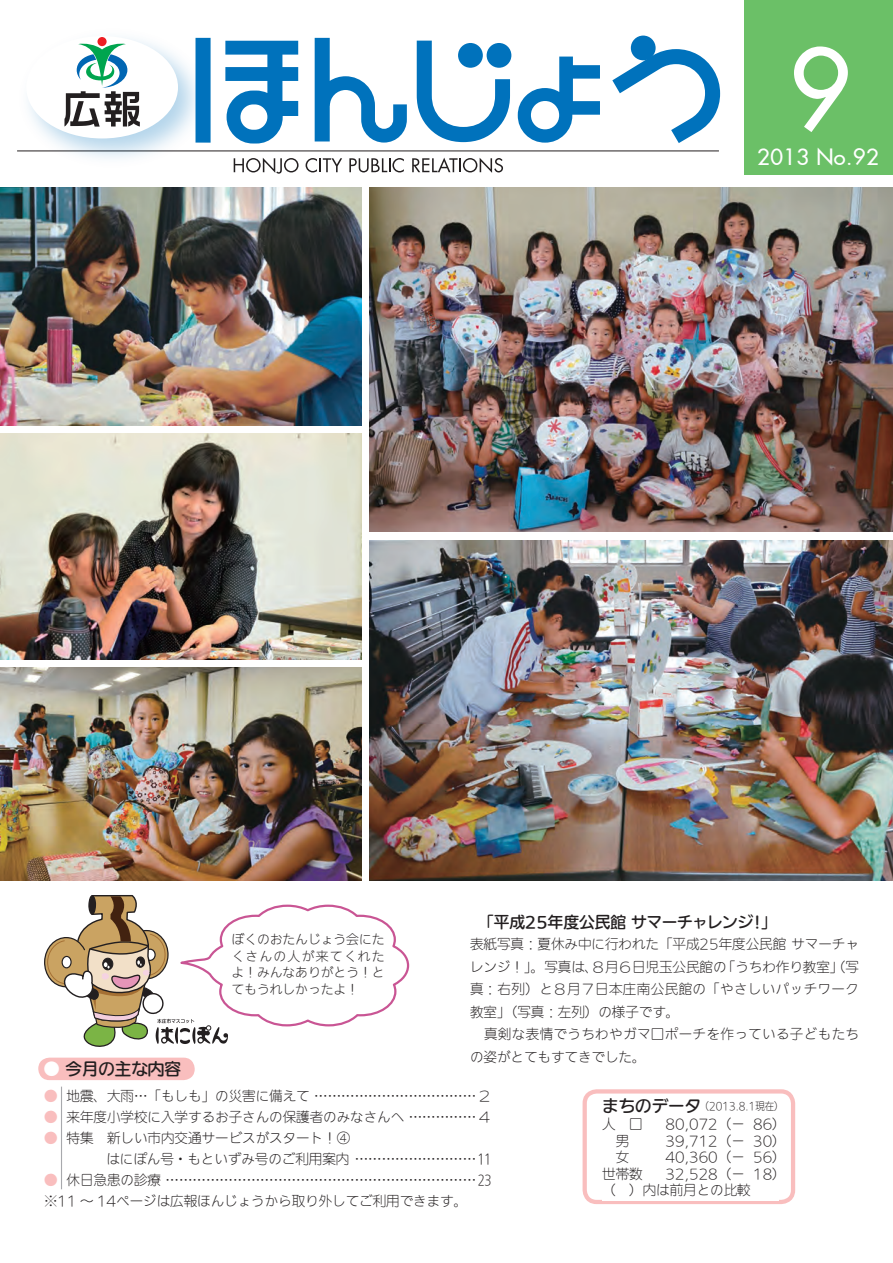
<style>
.page{position:relative;width:893px;height:1263px;background:#fff}
.page>*{position:absolute;margin:0;border:0;box-sizing:border-box;transform-origin:0 0}
.t1{font:111px "Fusi Normal";color:#fff}
.t2{font:22.5px "Fusi Normal";letter-spacing:.02em;color:#fff}
.t3{font:500 16.5px "Iwa UDR Go Pro";color:#231f20}
.t4{font:500 15.75px "Iwa UDR Go Pro";color:#231f20}
.t5{font:300 13.5px/22.5px "Iwa UDR Go Pro";color:#231f20;text-align:right}
.t6{font:300 13.5px/22.5px "Iwa UDR Go Pro";letter-spacing:.03em;color:#231f20}
.t7{font:300 13.5px "Iwa UDR Go Pro";color:#f9bebe}
.t8{font:300 12.75px/16.5px "Iwa UDR Go Pro";color:#231f20;text-align:justify}
.t9{font:300 10.5px "Iwa UDR Go Pro";color:#231f20;scale:.9 1}
.s1{font-family:"Shin Go Pro";color:#fff}
</style>
<div class="page">
<hr style="left:61px;top:1087px;width:1px;height:102px;background:#a8a9ad">
<div style="left:744px;top:0;width:149px;height:174px;background:#6bc067"></div>
<svg style="left:44px;top:895px;width:366px;height:152px"></svg>
<svg style="left:582px;top:1089px;width:214px;height:113px"></svg>
<hr style="left:17px;top:151px;width:702px;height:1px;background:#231f20">
<svg style="left:207px;top:38px;width:91px;height:106px"></svg>
<svg style="left:417px;top:41px;width:93px;height:101px"></svg>
<svg style="left:518px;top:57px;width:82px;height:86px"></svg>
<svg style="left:612px;top:49px;width:108px;height:94px"></svg>
<svg style="left:315px;top:38px;width:92px;height:105px"></svg>
<div style="left:458px;top:43px;width:25px;height:25px;background:#0072bc;border-radius:50%"></div>
<div style="left:487px;top:43px;width:24px;height:25px;background:#0072bc;border-radius:50%"></div>
<div style="left:631px;top:36px;width:25px;height:24px;background:#0072bc;border-radius:50%"></div>
<svg style="left:234px;top:158px;width:65px;height:16px"></svg>
<svg style="left:306px;top:158px;width:36px;height:14px"></svg>
<svg style="left:349px;top:158px;width:55px;height:14px"></svg>
<svg style="left:412px;top:158px;width:91px;height:15px"></svg>
<div style="left:19px;top:29px;width:188px;height:139px;background:#0072bc;opacity:.3"></div>
<div style="left:26px;top:36px;width:152px;height:102px;background:#fff;border-radius:50%"></div>
<div style="left:97px;top:37px;width:10px;height:9px;background:#ee1d23;border-radius:50%"></div>
<svg style="left:64px;top:43px;width:76px;height:84px"></svg>
<div style="left:602px;top:1098px;width:177px;height:103px;background:#fff"></div>
<svg style="left:38px;top:1057px;width:157px;height:23px;background:#f9c1c1"></svg>
<img style="left:0;top:187px;width:361px;height:238px">
<img style="left:370px;top:187px;width:523px;height:344px">
<img style="left:370px;top:540px;width:523px;height:340px">
<img style="left:0;top:434px;width:361px;height:225px">
<img style="left:0;top:668px;width:361px;height:212px">
<p class="t1" style="left:788px;top:20px;width:64px">9</p>
<p class="t2" style="left:757px;top:143px;width:123px">2013 No.92</p>
<p class="t4" style="left:470px;top:911px;width:285px">　「平成25年度公民館サマーチャレンジ</p>
<p class="t4" style="left:749px;top:911px;width:17px">!</p>
<p class="t4" style="left:761px;top:911px;width:17px">「</p>
<p class="t8" style="left:231px;top:932px;width:155px">ぼくのおたんじょう会にたくさんの人が来てくれたよ！みんなありがとう！とてもうれしかったよ!</p>
<p class="t5" style="left:470px;top:933px;width:390px">表紙写真：夏休み中に行われた「平成25年度公民館サマーチャ「うちわ作り教室」（写</p>
<p class="t6" style="left:470px;top:956px;width:390px">レンジ！」。写真は８、月６日児玉公民館の<br>真：右列）と８月７日本庄南公民館の「やさしいパッチワーク教室」（写真：左列）の様子です。</p>
<p class="t6" style="left:470px;top:1023px;width:390px">　真剣な表情でうちわやガマ口ポーチを作っている子どもたちの姿がとてもすてきでした。</p>
<p class="t5" style="left:67px;top:1085px;width:426px">地震、大雨…「もしも」の災害に備えて ....................................２</p>
<p class="t3" style="left:43px;top:1057px;width:139px"><span class="s1">●</span> 今月の主な内容</p>
<p class="t7" style="left:44px;top:1086px;width:15px">●</p>
<p class="t3" style="left:602px;top:1094px;width:100px">まちのデータ</p>
<p class="t9" style="left:699px;top:1099px;width:95px">（2013.8.1現在(</p>
<p class="t5" style="left:67px;top:1106px;width:426px">来年度小学校に入学するお子さんの保護者のみなさんへ ...............４</p>
<p class="t7" style="left:44px;top:1107px;width:15px">●</p>
<p class="t5" style="left:602px;top:1113px;width:42px">人　口</p>
<p class="t5" style="left:666px;top:1113px;width:81px">80,072)－</p>
<p class="t5" style="left:753px;top:1113px;width:34px">86(</p>
<p class="t5" style="left:67px;top:1127px;width:285px">特集　新しい市内交通サービスがスタート!4</p>
<p class="t7" style="left:44px;top:1128px;width:15px">●</p>
<p class="t5" style="left:666px;top:1130px;width:81px">39,712)－</p>
<p class="t5" style="left:753px;top:1130px;width:34px">30(</p>
<p class="t5" style="left:602px;top:1130px;width:28px">　男</p>
<p class="t5" style="left:106px;top:1148px;width:386px">はにぽん号・もといずみ号のご利用案内 ...........................11</p>
<p class="t5" style="left:67px;top:1169px;width:426px">休日急患の診療 .....................................................................23</p>
<p class="t7" style="left:44px;top:1170px;width:15px">●</p>
<p class="t5" style="left:44px;top:1190px;width:425px">※11 ～ 14ページは広報ほんじょうから取り外してご利用できます。</p>
<p class="t5" style="left:602px;top:1146px;width:28px">　女</p>
<p class="t5" style="left:666px;top:1146px;width:81px">40,360)－</p>
<p class="t5" style="left:753px;top:1146px;width:34px">56(</p>
<p class="t5" style="left:602px;top:1163px;width:42px">世帯数</p>
<p class="t5" style="left:602px;top:1179px;width:150px">（　）内は前月との比較</p>
<p class="t5" style="left:666px;top:1163px;width:81px">32,528)－</p>
<p class="t5" style="left:753px;top:1163px;width:34px">18(</p>
</div>
